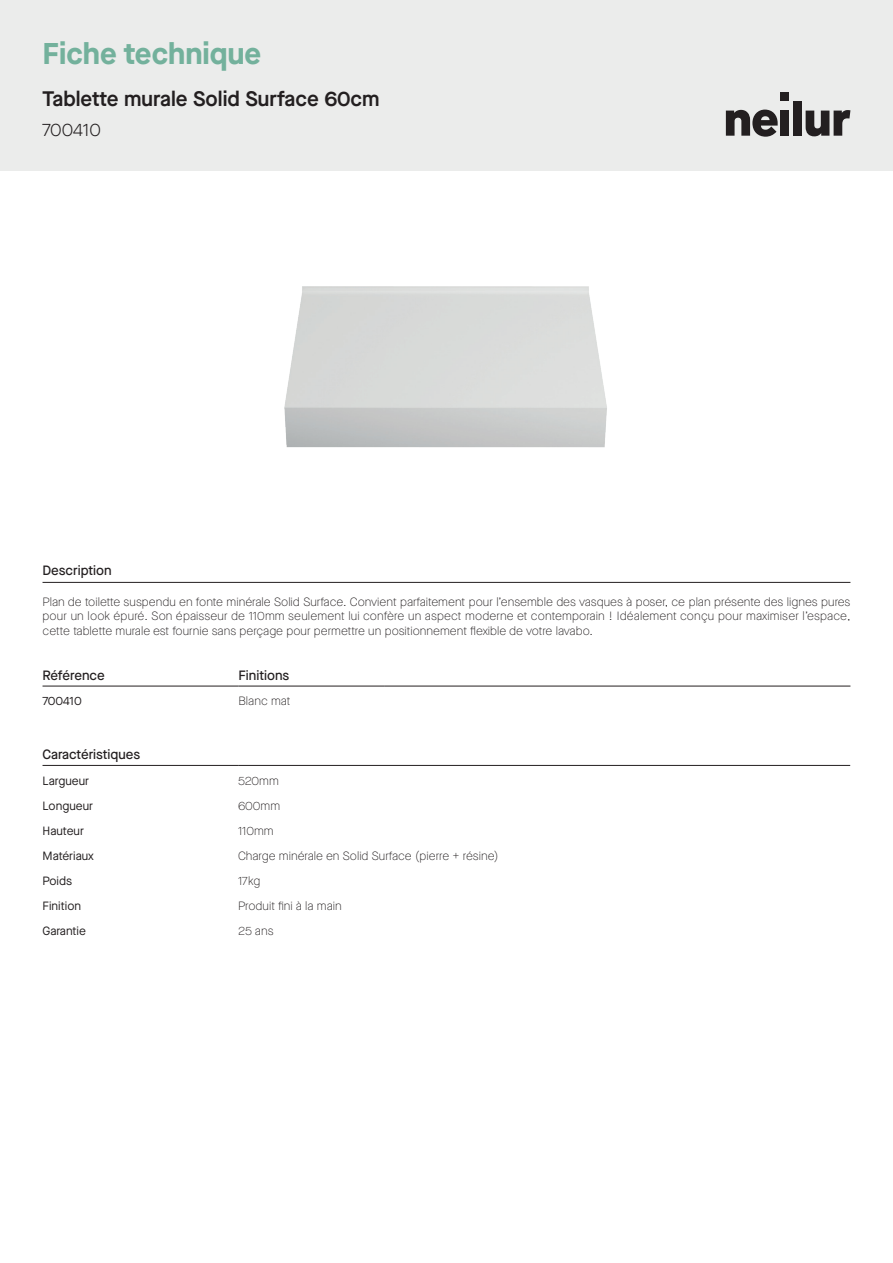
<style>
.page{position:relative;width:893px;height:1263px;background:#fff}
.page>*{position:absolute;margin:0;border:0;box-sizing:border-box;transform-origin:0 0}
.t1{font:700 30px "Maison Neue";color:#73b19c}
.t2{font:600 21px "Maison Neue";color:#231f20}
.t3{font:300 18px "Maison Neue";letter-spacing:-.015em;color:#231f20}
.t4{font:500 13.5px "Maison Neue";color:#231f20}
.t5{font:100 12px/14.4px "Maison Neue";color:#231f20;text-align:justify}
.t6{font:12px "Maison Neue";color:#231f20}
</style>
<div class="page">
<div style="left:0;top:0;width:893px;height:171px;background:#ebeceb"></div>
<svg style="left:726px;top:109px;width:52px;height:28px"></svg>
<div style="left:780px;top:111px;width:9px;height:25px;background:#231f20"></div>
<div style="left:793px;top:101px;width:9px;height:35px;background:#231f20"></div>
<svg style="left:806px;top:110px;width:44px;height:26px"></svg>
<div style="left:780px;top:92px;width:9px;height:9px;background:#231f20"></div>
<hr style="left:43px;top:686px;width:195px;height:1px;background:#231f20">
<hr style="left:238px;top:686px;width:146px;height:1px;background:#231f20">
<hr style="left:384px;top:686px;width:196px;height:1px;background:#231f20">
<hr style="left:580px;top:686px;width:270px;height:1px;background:#231f20">
<hr style="left:43px;top:582px;width:807px;height:1px;background:#231f20">
<hr style="left:43px;top:765px;width:195px;height:1px;background:#231f20">
<hr style="left:238px;top:765px;width:612px;height:1px;background:#231f20">
<h1 class="t1" style="left:43px;top:33px;width:220px">Fiche technique</h1>
<h2 class="t2" style="left:42px;top:84px;width:339px">Tablette murale Solid Surface 60cm</h2>
<h3 class="t3" style="left:42px;top:118px;width:60px">700410</h3>
<p class="t4" style="left:43px;top:561px;width:71px">Description</p>
<p class="t5" style="left:43px;top:594px;width:809px">Plan de toilette suspendu en fonte minérale Solid Surface. Convient parfaitement pour l’ensemble des vasques à poser, ce plan présente des lignes pures pour un look épuré. Son épaisseur de 110mm seulement lui confère un aspect moderne et contemporain ! Idéalement conçu pour maximiser l’espace, cette tablette murale est fournie sans perçage pour permettre un positionnement flexible de votre lavabo.</p>
<p class="t4" style="left:43px;top:666px;width:64px">Référence</p>
<p class="t4" style="left:238px;top:666px;width:52px">Finitions</p>
<p class="t6" style="left:43px;top:693px;width:41px">700410</p>
<p class="t5" style="left:238px;top:694px;width:54px">Blanc mat</p>
<p class="t4" style="left:43px;top:745px;width:99px">Caractéristiques</p>
<p class="t6" style="left:43px;top:772px;width:48px">Largueur</p>
<p class="t5" style="left:238px;top:773px;width:42px">520mm</p>
<p class="t6" style="left:43px;top:797px;width:52px">Longueur</p>
<p class="t5" style="left:238px;top:798px;width:44px">600mm</p>
<p class="t6" style="left:43px;top:822px;width:43px">Hauteur</p>
<p class="t5" style="left:238px;top:823px;width:37px">110mm</p>
<p class="t6" style="left:43px;top:847px;width:53px">Matériaux</p>
<p class="t5" style="left:238px;top:848px;width:262px">Charge minérale en Solid Surface (pierre + résine)</p>
<p class="t6" style="left:43px;top:873px;width:31px">Poids</p>
<p class="t5" style="left:238px;top:873px;width:24px">17kg</p>
<p class="t6" style="left:43px;top:898px;width:40px">Finition</p>
<p class="t5" style="left:238px;top:898px;width:105px">Produit fini à la main</p>
<p class="t6" style="left:43px;top:923px;width:45px">Garantie</p>
<p class="t5" style="left:238px;top:924px;width:37px">25 ans</p>
</div>
